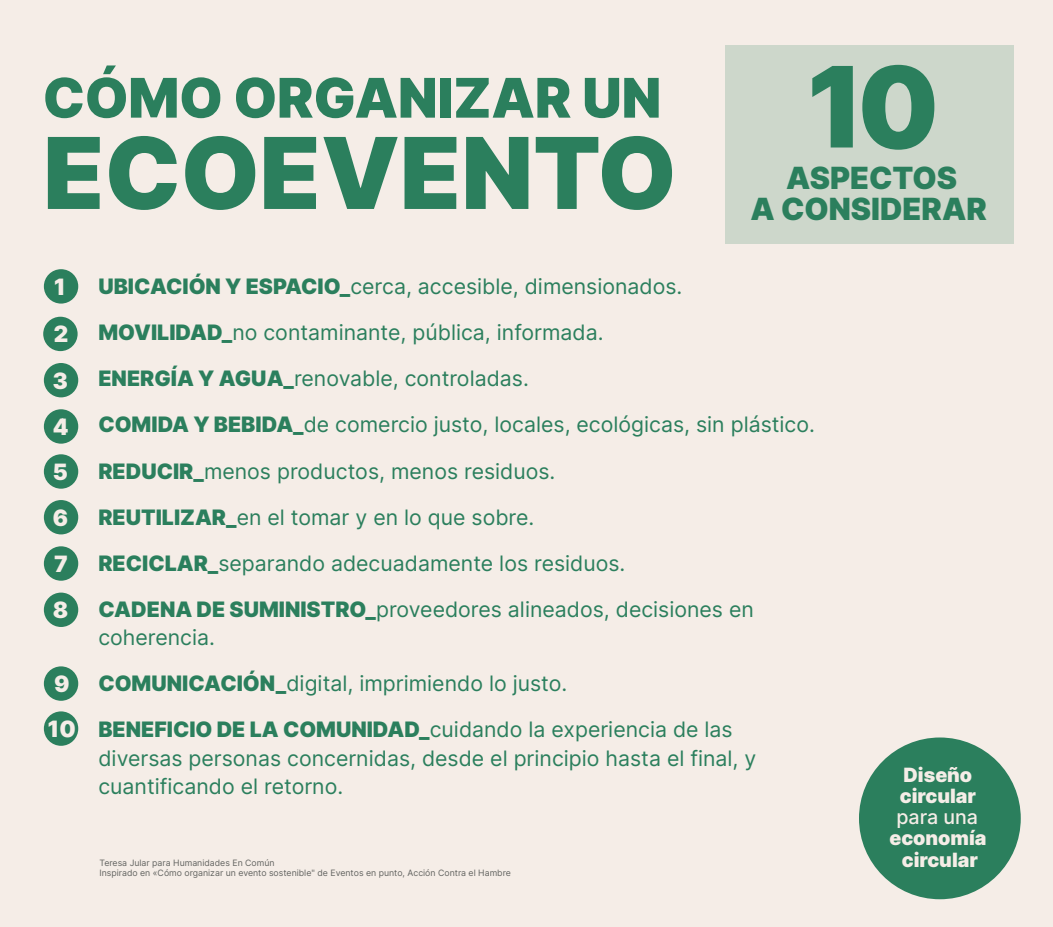
<style>
.page{position:relative;width:1053px;height:927px;background:#fff}
.page>*{position:absolute;margin:0;border:0;box-sizing:border-box;transform-origin:0 0}
.t1{font:900 112.12px "Inter";color:#2b7f5d}
.t2{font:900 99px "Inter";color:#2b7f5d}
.t3{font:900 54.62px "Inter";color:#2b7f5d}
.t4{font:900 30.5px/30.1px "Inter";color:#2b7f5d;text-align:center}
.t5{font:900 22.5px/46.1px "Inter";color:#f5ede7}
.t6{font:21.25px/46px "Inter";color:#2b7f5d}
.t7{font:900 19.62px/21.1px "Inter";color:#f5ede7}
.t8{font:500 19.62px "Inter";color:#f5ede7}
.t9{font:8.75px/10px "Inter";color:#636461}
.s1{font-weight:900}
</style>
<div class="page">
<div style="left:0;top:0;width:1052px;height:926px;background:#f5ede7"></div>
<div style="left:725px;top:45px;width:288px;height:199px;background:#cdd7cb"></div>
<div style="left:858px;top:737px;width:162px;height:162px;background:#2b7f5d;border-radius:50%"></div>
<div style="left:44px;top:269px;width:34px;height:34px;background:#2b7f5d;border-radius:50%"></div>
<div style="left:43px;top:317px;width:35px;height:34px;background:#2b7f5d;border-radius:50%"></div>
<div style="left:44px;top:363px;width:34px;height:34px;background:#2b7f5d;border-radius:50%"></div>
<div style="left:44px;top:409px;width:34px;height:34px;background:#2b7f5d;border-radius:50%"></div>
<div style="left:44px;top:454px;width:34px;height:34px;background:#2b7f5d;border-radius:50%"></div>
<div style="left:44px;top:500px;width:34px;height:34px;background:#2b7f5d;border-radius:50%"></div>
<div style="left:44px;top:546px;width:34px;height:34px;background:#2b7f5d;border-radius:50%"></div>
<div style="left:44px;top:592px;width:34px;height:35px;background:#2b7f5d;border-radius:50%"></div>
<div style="left:44px;top:666px;width:34px;height:34px;background:#2b7f5d;border-radius:50%"></div>
<div style="left:44px;top:711px;width:34px;height:34px;background:#2b7f5d;border-radius:50%"></div>
<h3 class="t3" style="left:43px;top:58px;width:619px">CÓMO ORGANIZAR UN</h3>
<h2 class="t2" style="left:43px;top:101px;width:634px">ECOEVENTO</h2>
<h1 class="t1" style="left:807px;top:25px;width:133px">10</h1>
<h3 class="t4" style="left:750px;top:163px;width:238px">ASPECTOS<br>A CONSIDERAR</h3>
<p class="t5" style="left:53px;top:263px;width:17px">1<br>2<br>3<br>4<br>5<br>6<br>7<br>8</p>
<p class="t5" style="left:48px;top:660px;width:29px;line-height:45px">9<br>10</p>
<p class="t6" style="left:98px;top:263px;width:718px"><span class="s1">UBICACIÓN Y ESPACIO_</span>cerca, accesible, dimensionados.<br><span class="s1">MOVILIDAD_</span>no contaminante, pública, informada.<br><span class="s1">ENERGÍA Y AGUA_</span>renovable, controladas.<br><span class="s1">COMIDA Y BEBIDA_</span>de comercio justo, locales, ecológicas, sin plástico.<br><span class="s1">REDUCIR_</span>menos productos, menos residuos.<br><span class="s1">REUTILIZAR_</span>en el tomar y en lo que sobre.<br><span class="s1">RECICLAR_</span>separando adecuadamente los residuos.<br><span class="s1">CADENA DE SUMINISTRO_</span>proveedores alineados, decisiones en</p>
<p class="t6" style="left:98px;top:614px;width:635px">coherencia.<br><span class="s1">COMUNICACIÓN_</span>digital, imprimiendo lo justo.<br><span class="s1">BENEFICIO DE LA COMUNIDAD_</span>cuidando la experiencia de las</p>
<p class="t6" style="left:98px;top:743px;width:659px;line-height:28.5px">diversas personas concernidas, desde el principio hasta el final, y cuantificando el retorno.</p>
<p class="t9" style="left:99px;top:858px;width:413px">Teresa Jular para Humanidades En Común<br>Inspirado en «Cómo organizar un evento sostenible" de Eventos en punto, Acción Contra el Hambre</p>
<p class="t7" style="left:899px;top:763px;width:78px">Diseño circular</p>
<p class="t8" style="left:896px;top:802px;width:83px">para una</p>
<p class="t7" style="left:889px;top:827px;width:99px;text-align:center">economía circular</p>
</div>
